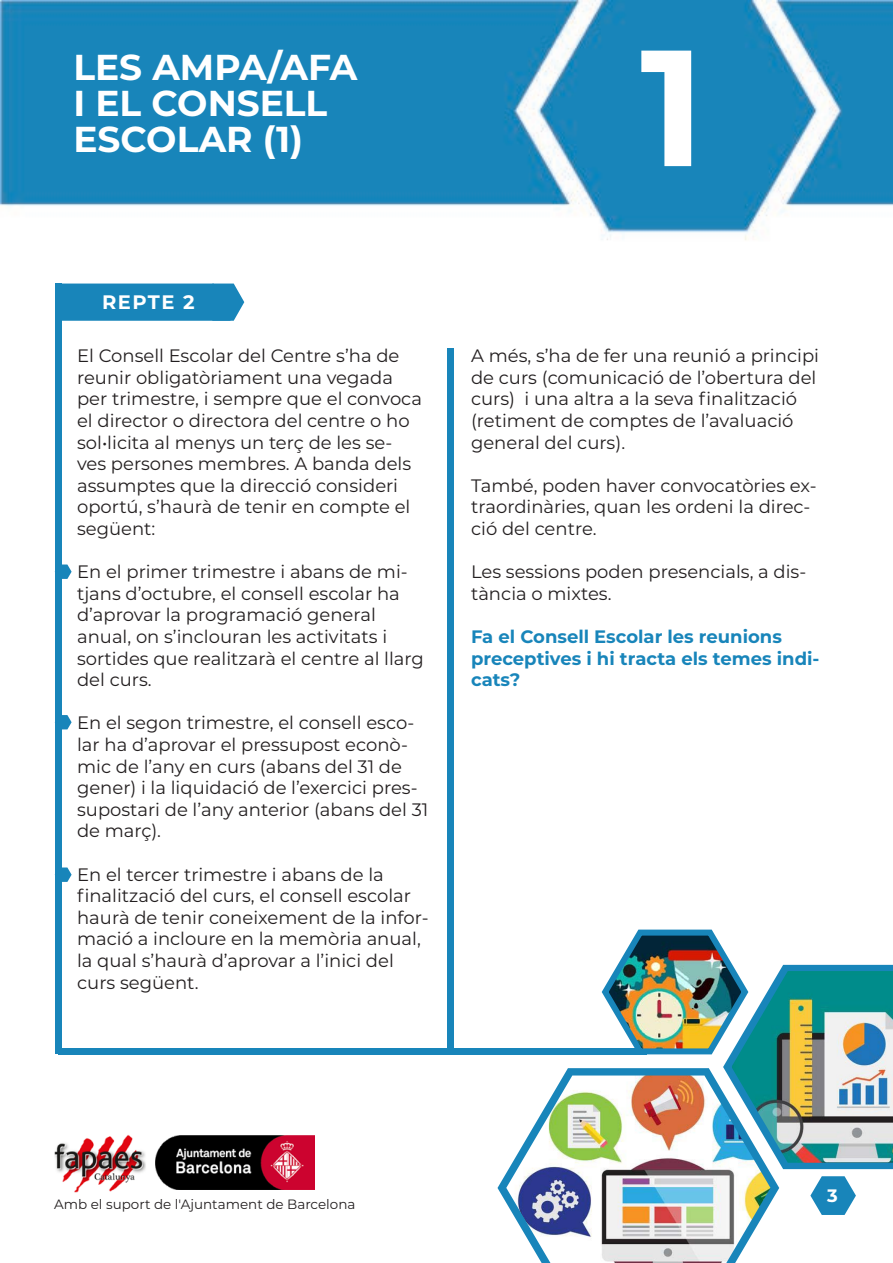
<style>
.page{position:relative;width:893px;height:1263px;background:#fff}
.page>*{position:absolute;margin:0;border:0;box-sizing:border-box;transform-origin:0 0}
.t1{font:700 165px "Montserrat";color:#fff}
.t2{font:700 36px "Montserrat";color:#fff}
.t3{font:700 19.5px "Montserrat";letter-spacing:.08em;color:#fff}
.t4{font:18px/21.6px "Montserrat";color:#231f20}
.t5{font:700 18px/21.6px "Montserrat";color:#1885ba}
.t6{font:700 18px "Montserrat";color:#fff}
.t7{font:13.5px "Montserrat";color:#231f20}
</style>
<div class="page">
<img style="left:0;top:0;width:893px;height:1193px">
<div style="left:58px;top:1048px;width:589px;height:6px;background:#1885ba"></div>
<svg style="left:810px;top:1176px;width:46px;height:39px"></svg>
<div style="left:55px;top:284px;width:6px;height:770px;background:#1885ba"></div>
<div style="left:61px;top:284px;width:183px;height:37px;background:#1885ba"></div>
<svg style="left:497px;top:1068px;width:282px;height:136px"></svg>
<img style="left:598px;top:924px;width:295px;height:245px">
<img style="left:732px;top:971px;width:161px;height:192px">
<img style="left:506px;top:1075px;width:264px;height:188px">
<div style="left:447px;top:348px;width:7px;height:706px;background:#1885ba"></div>
<svg style="left:61px;top:564px;width:11px;height:15px"></svg>
<svg style="left:61px;top:715px;width:11px;height:14px"></svg>
<svg style="left:61px;top:867px;width:11px;height:15px"></svg>
<img style="left:156px;top:1135px;width:158px;height:54px">
<img style="left:54px;top:1135px;width:93px;height:57px">
<p class="t2" style="left:73px;top:42px;width:286px">LES AMPA/AFA</p>
<p class="t2" style="left:73px;top:78px;width:256px">I EL CONSELL</p>
<p class="t2" style="left:73px;top:114px;width:231px">ESCOLAR (1)</p>
<p class="t1" style="left:640px;top:-11px;width:66px">1</p>
<p class="t3" style="left:102px;top:288px;width:94px">REPTE 2</p>
<p class="t4" style="left:77px;top:344px;width:346px">El Consell Escolar del Centre s’ha de reunir obligatòriament una vegada per trimestre, i sempre que el convoca el director o directora del centre o ho sol•licita al menys un terç de les se&shy;ves persones membres. A banda dels assumptes que la direcció consideri oportú, s’haurà de tenir en compte el següent:</p>
<p class="t4" style="left:77px;top:560px;width:348px">En el primer trimestre i abans de mi&shy;tjans d’octubre, el consell escolar ha d’aprovar la programació general anual, on s’inclouran les activitats i sortides que realitzarà el centre al llarg del curs.</p>
<p class="t4" style="left:77px;top:711px;width:353px">En el segon trimestre, el consell esco&shy;lar ha d’aprovar el pressupost econò&shy;mic de l’any en curs (abans del 31 de gener) i la liquidació de l’exercici pres&shy;supostari de l’any anterior (abans del 31 de març).</p>
<p class="t4" style="left:77px;top:863px;width:353px">En el tercer trimestre i abans de la finalització del curs, el consell escolar haurà de tenir coneixement de la infor&shy;mació a incloure en la memòria anual, la qual s’haurà d’aprovar a l’inici del curs següent.</p>
<p class="t4" style="left:471px;top:344px;width:349px">A més, s’ha de fer una reunió a principi de curs (comunicació de l’obertura del curs) i una altra a la seva finalització (retiment de comptes de l’avaluació general del curs).</p>
<p class="t4" style="left:471px;top:474px;width:347px">També, poden haver convocatòries ex&shy;traordinàries, quan les ordeni la direc&shy;ció del centre.</p>
<p class="t4" style="left:471px;top:560px;width:337px">Les sessions poden presencials, a dis&shy;tància o mixtes.</p>
<p class="t5" style="left:471px;top:625px;width:350px">Fa el Consell Escolar les reunions preceptives i hi tracta els temes indi&shy;cats?</p>
<p class="t7" style="left:54px;top:1195px;width:303px">Amb el suport de l'Ajuntament de Barcelona</p>
<p class="t6" style="left:827px;top:1182px;width:12px">3</p>
</div>
